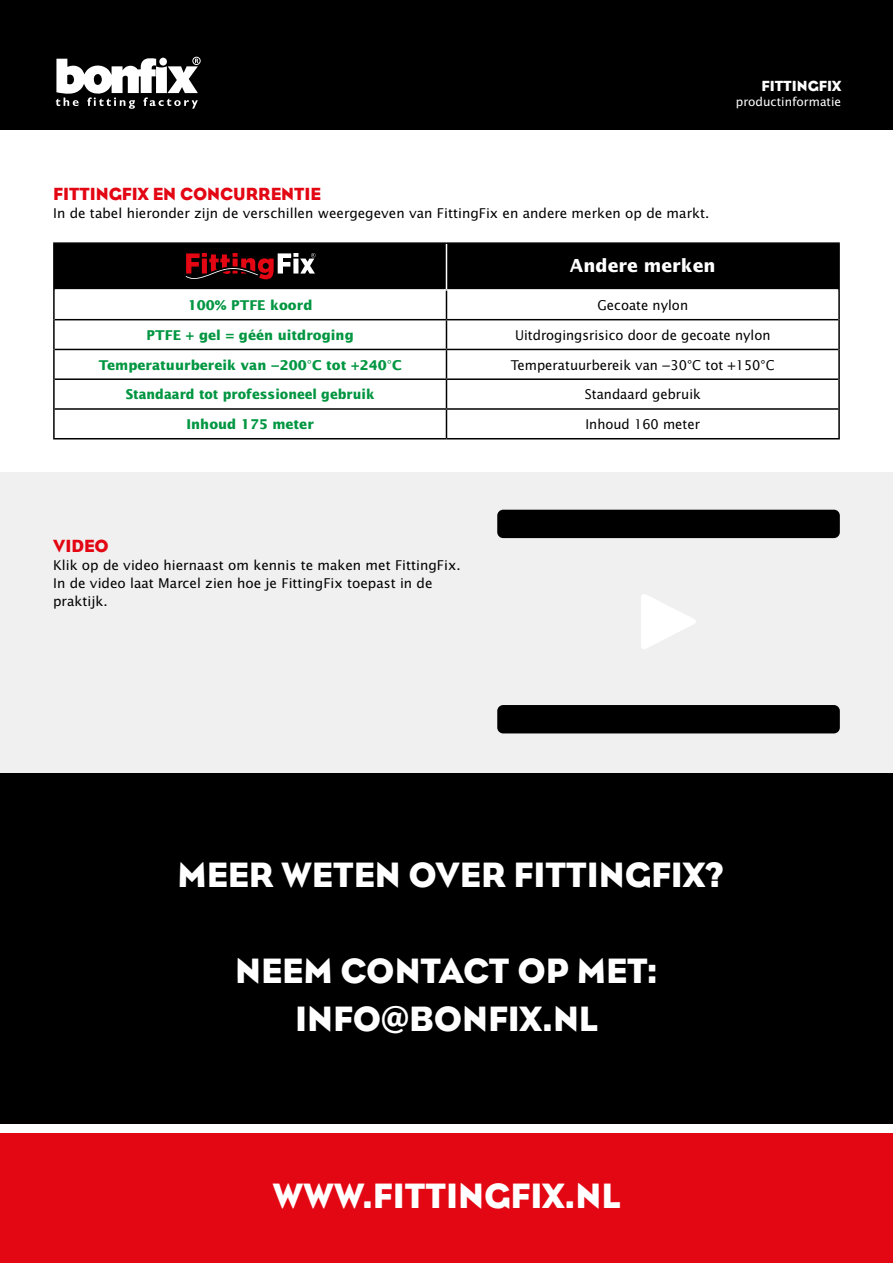
<style>
.page{position:relative;width:893px;height:1263px;background:#fff}
.page>*{position:absolute;margin:0;border:0;box-sizing:border-box;transform-origin:0 0}
.t1{font:36px/48px "Eagle";color:#fff;text-align:center}
.t2{font:18px "Eagle";color:#e30613}
.t3{font:700 18px "Lucida Sans Std";color:#fff}
.t4{font:15px "Eagle";color:#fff}
.t5{font:13.5px/18px "Lucida Sans Std";color:#000}
.t6{font:700 13.5px "Lucida Sans Std";color:#009641}
.t7{font:700 13.5px "Lucida Sans Std";color:#009641;scale:.93 1}
.t8{font:12px "Lucida Sans Std";color:#fff}
.s1{font-family:"Arial";font-weight:400}
.s2{font-family:"Arial"}
</style>
<div class="page">
<div style="left:0;top:0;width:893px;height:130px;background:#000"></div>
<svg style="left:56px;top:57px;width:145px;height:52px"></svg>
<div style="left:0;top:472px;width:893px;height:301px;background:#f0f0f0"></div>
<hr style="left:53px;top:242px;width:393px;height:2px;background:#000">
<hr style="left:53px;top:244px;width:2px;height:46px;background:#000">
<hr style="left:446px;top:242px;width:394px;height:2px;background:#000">
<hr style="left:838px;top:244px;width:2px;height:46px;background:#000">
<hr style="left:53px;top:290px;width:2px;height:30px;background:#000">
<hr style="left:838px;top:290px;width:2px;height:30px;background:#000">
<hr style="left:53px;top:320px;width:2px;height:29px;background:#000">
<hr style="left:838px;top:320px;width:2px;height:29px;background:#000">
<hr style="left:53px;top:349px;width:2px;height:30px;background:#000">
<hr style="left:838px;top:349px;width:2px;height:30px;background:#000">
<hr style="left:53px;top:379px;width:2px;height:30px;background:#000">
<hr style="left:838px;top:379px;width:2px;height:30px;background:#000">
<hr style="left:53px;top:409px;width:2px;height:29px;background:#000">
<hr style="left:838px;top:409px;width:2px;height:29px;background:#000">
<hr style="left:53px;top:438px;width:393px;height:1px;background:#000">
<hr style="left:446px;top:438px;width:394px;height:1px;background:#000">
<svg style="left:54px;top:243px;width:785px;height:195px"></svg>
<svg style="left:641px;top:594px;width:55px;height:55px"></svg>
<div style="left:497px;top:510px;width:343px;height:28px;background:#000;border-radius:6px"></div>
<div style="left:497px;top:705px;width:343px;height:28px;background:#000;border-radius:6px"></div>
<div style="left:0;top:773px;width:893px;height:350px;background:#000"></div>
<div style="left:0;top:1133px;width:893px;height:130px;background:#e30613"></div>
<p class="t4" style="left:761px;top:78px;width:81px">FITTINGFIX</p>
<p class="t8" style="left:736px;top:95px;width:107px">productinformatie</p>
<h2 class="t2" style="left:53px;top:183px;width:269px">FITTINGFIX EN CONCURRENTIE</h2>
<p class="t5" style="left:53px;top:204px;width:658px">In de tabel hieronder zijn de verschillen weergegeven van FittingFix en andere merken op de markt.</p>
<h2 class="t3" style="left:570px;top:255px;width:147px">Andere merken</h2>
<p class="t6" style="left:188px;top:297px;width:126px">100% PTFE koord</p>
<p class="t5" style="left:597px;top:296px;width:92px">Gecoate nylon</p>
<p class="t6" style="left:147px;top:327px;width:209px">PTFE + gel = géén uitdroging</p>
<p class="t5" style="left:515px;top:326px;width:257px">Uitdrogingsrisico door de gecoate nylon</p>
<p class="t6" style="left:99px;top:357px;width:304px">Temperatuurbereik van −200<span class="s1">°</span>C tot +240<span class="s1">°</span>C</p>
<p class="t5" style="left:511px;top:356px;width:266px">Temperatuurbereik van −30<span class="s2">°</span>C tot +150<span class="s2">°</span>C</p>
<p class="t7" style="left:126px;top:387px;width:269px">Standaard tot professioneel gebruik</p>
<p class="t5" style="left:585px;top:386px;width:118px">Standaard gebruik</p>
<p class="t6" style="left:186px;top:417px;width:129px">Inhoud 175 meter</p>
<p class="t5" style="left:585px;top:415px;width:116px">Inhoud 160 meter</p>
<h2 class="t2" style="left:53px;top:536px;width:57px">VIDEO</h2>
<p class="t5" style="left:53px;top:557px;width:409px">Klik op de video hiernaast om kennis te maken met FittingFix.<br>In de video laat Marcel zien hoe je FittingFix toepast in de praktijk.</p>
<h1 class="t1" style="left:177px;top:851px;width:547px">MEER WETEN OVER FITTINGFIX?</h1>
<h1 class="t1" style="left:235px;top:947px;width:424px">NEEM CONTACT OP MET:<br>INFO@BONFIX.NL</h1>
<h1 class="t1" style="left:273px;top:1171px;width:349px">WWW.FITTINGFIX.NL</h1>
</div>
